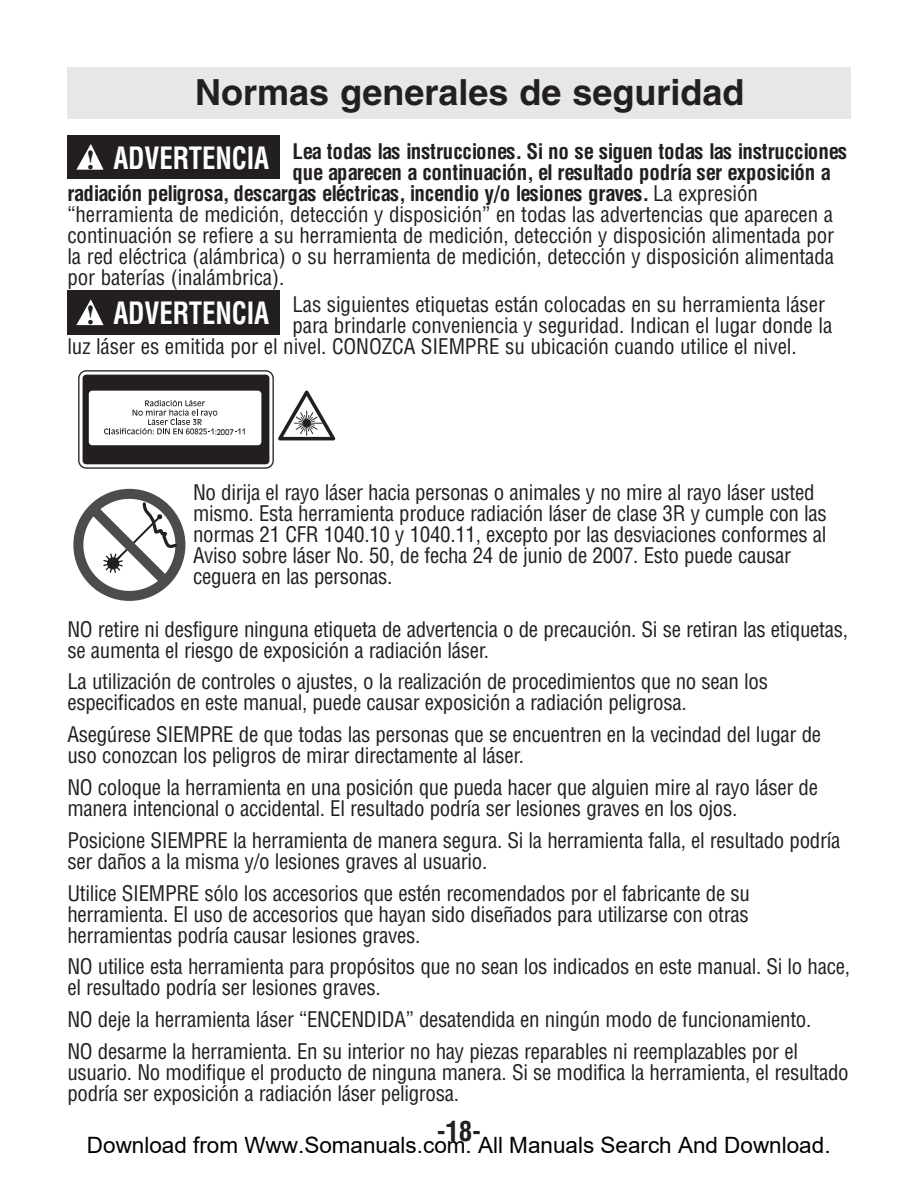
<style>
.page{position:relative;width:918px;height:1188px;background:#fff}
.page>*{position:absolute;margin:0;border:0;box-sizing:border-box;transform-origin:0 0}
.t1{font:700 36px "Helvetica";color:#231f20}
.t2{font:700 condensed 30px "Helvetica";letter-spacing:-.005em;color:#fff;scale:.9 1}
.t3{font:700 condensed 27px "Helvetica";color:#231f20}
.t4{font:22.5px "Arial";color:#000}
.t5{font:condensed 21px/21px "Helvetica";letter-spacing:-.015em;color:#231f20}
.t6{font:700 condensed 21px "Helvetica CE";letter-spacing:-.005em;color:#231f20}
.t7{font:7.8px "Antique Olive";color:#231f20}
.s1{font-family:"Times";font-stretch:normal;font-size:27px;color:#231f20}
.s2{font-family:"Helvetica";font-weight:400}
</style>
<div class="page">
<div style="left:67px;top:67px;width:784px;height:52px;background:#e6e7e8"></div>
<div style="left:67px;top:135px;width:213px;height:44px;background:#231f20"></div>
<svg style="left:76px;top:144px;width:28px;height:26px"></svg>
<div style="left:67px;top:290px;width:213px;height:44px;background:#231f20"></div>
<svg style="left:76px;top:299px;width:28px;height:26px"></svg>
<svg style="left:73px;top:489px;width:112px;height:112px"></svg>
<svg style="left:79px;top:371px;width:194px;height:97px"></svg>
<div style="left:78px;top:370px;width:196px;height:99px;border:1px solid #231f20;border-radius:7px"></div>
<div style="left:83px;top:375px;width:186px;height:89px;background:#231f20;border-radius:4px"></div>
<svg style="left:278px;top:390px;width:58px;height:51px"></svg>
<div style="left:89px;top:391px;width:172px;height:54px;background:#fff;border-radius:4px"></div>
<svg style="left:104px;top:400px;width:113px;height:34px"></svg>
<svg style="left:235px;top:429px;width:10px;height:5px"></svg>
<h1 class="t1" style="left:195px;top:80px;width:551px">Normas generales de seguridad</h1>
<h2 class="t2" style="left:86px;top:146px;width:205px"><span class="s1">!</span> ADVERTENCIA</h2>
<p class="t6" style="left:292px;top:143px;width:556px">Lea todas las instrucciones. Si no se siguen todas las instrucciones</p>
<p class="t6" style="left:292px;top:164px;width:540px">que aparecen a continuación, el resultado podría ser exposición a</p>
<p class="t6" style="left:67px;top:185px;width:692px">radiación peligrosa, descargas eléctricas, incendio y/o lesiones graves. <span class="s2">La expresión</span></p>
<p class="t5" style="left:67px;top:205px;width:768px;text-align:justify">“herramienta de medición, detección y disposición” en todas las advertencias que aparecen a continuación se refiere a su herramienta de medición, detección y disposición alimentada por la red eléctrica (alámbrica) o su herramienta de medición, detección y disposición alimentada por baterías (inalámbrica).</p>
<p class="t5" style="left:292px;top:296px;width:534px">Las siguientes etiquetas están colocadas en su herramienta láser</p>
<p class="t5" style="left:292px;top:317px;width:542px">para brindarle conveniencia y seguridad. Indican el lugar donde la</p>
<p class="t5" style="left:67px;top:338px;width:731px">luz láser es emitida por el nivel. CONOZCA SIEMPRE su ubicación cuando utilice el nivel.</p>
<h2 class="t2" style="left:86px;top:302px;width:205px"><span class="s1">!</span> ADVERTENCIA</h2>
<p class="t7" style="left:217px;top:429px;width:19px">2007</p>
<p class="t5" style="left:193px;top:483px;width:635px">No dirija el rayo láser hacia personas o animales y no mire al rayo láser usted mismo. Esta herramienta produce radiación láser de clase 3R y cumple con las normas 21 CFR 1040.10 y 1040.11, excepto por las desviaciones conformes al Aviso sobre láser No. 50, de fecha 24 de junio de 2007. Esto puede causar ceguera en las personas.</p>
<p class="t5" style="left:67px;top:620px;width:782px">NO retire ni desfigure ninguna etiqueta de advertencia o de precaución. Si se retiran las etiquetas, se aumenta el riesgo de exposición a radiación láser.</p>
<p class="t5" style="left:67px;top:673px;width:702px">La utilización de controles o ajustes, o la realización de procedimientos que no sean los especificados en este manual, puede causar exposición a radiación peligrosa.</p>
<p class="t5" style="left:67px;top:726px;width:755px">Asegúrese SIEMPRE de que todas las personas que se encuentren en la vecindad del lugar de uso conozcan los peligros de mirar directamente al láser.</p>
<p class="t5" style="left:67px;top:779px;width:752px">NO coloque la herramienta en una posición que pueda hacer que alguien mire al rayo láser de manera intencional o accidental. El resultado podría ser lesiones graves en los ojos.</p>
<p class="t5" style="left:67px;top:831px;width:775px">Posicione SIEMPRE la herramienta de manera segura. Si la herramienta falla, el resultado podría ser daños a la misma y/o lesiones graves al usuario.</p>
<p class="t5" style="left:67px;top:884px;width:684px;text-align:justify">Utilice SIEMPRE sólo los accesorios que estén recomendados por el fabricante de su herramienta. El uso de accesorios que hayan sido diseñados para utilizarse con otras herramientas podría causar lesiones graves.</p>
<p class="t5" style="left:67px;top:958px;width:784px">NO utilice esta herramienta para propósitos que no sean los indicados en este manual. Si lo hace, el resultado podría ser lesiones graves.</p>
<p class="t5" style="left:67px;top:1005px;width:745px;line-height:31.8px">NO deje la herramienta láser “ENCENDIDA” desatendida en ningún modo de funcionamiento.<br>NO desarme la herramienta. En su interior no hay piezas reparables ni reemplazables por el</p>
<p class="t5" style="left:67px;top:1064px;width:783px">usuario. No modifique el producto de ninguna manera. Si se modifica la herramienta, el resultado podría ser exposición a radiación láser peligrosa.</p>
<p class="t3" style="left:437px;top:1121px;width:46px">-18-</p>
<p class="t4" style="left:87px;top:1133px;width:745px">Download from Www.Somanuals.com. All Manuals Search And Download.</p>
</div>
